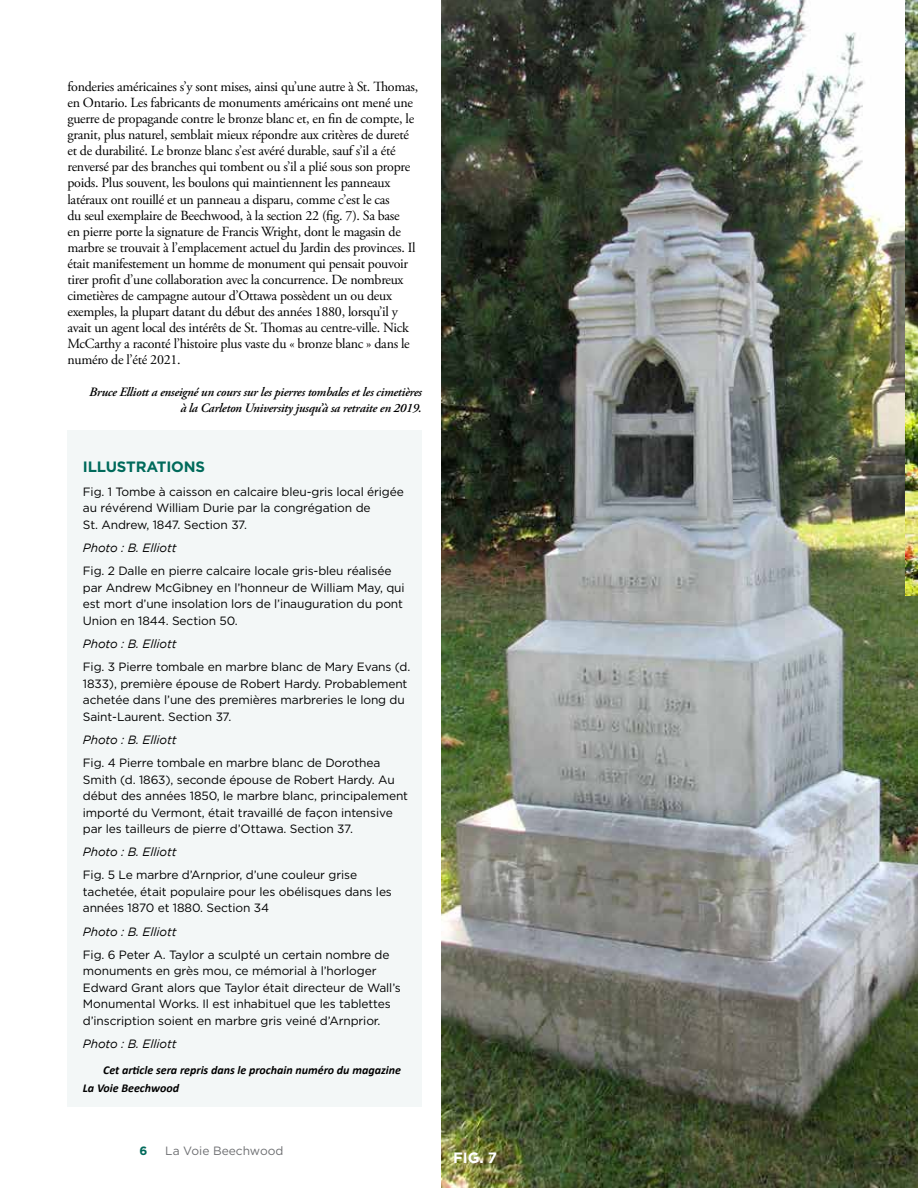
<style>
.page{position:relative;width:918px;height:1188px;background:#fff}
.page>*{position:absolute;margin:0;border:0;box-sizing:border-box;transform-origin:0 0}
.t1{font:700 15px "Gotham";letter-spacing:-.01em;color:#006a5b}
.t2{font:700 15px "Gotham";color:#fff}
.t3{font:13.95px/16px "Adobe Garamond Pro";letter-spacing:-.02em;color:#000}
.t4{font:italic 600 12.75px/16px "Adobe Garamond Pro";letter-spacing:-.02em;color:#000;text-align:right}
.t5{font:12px/16.5px "Gotham";letter-spacing:-.01em;color:#000}
.t6{font:italic 12px "Gotham";letter-spacing:-.01em;color:#000}
.t7{font:italic 700 12px/18.8px "Calibri";color:#000}
.t8{font:12px "Gotham";color:#6d6e71}
.t9{font:700 12px "Gotham";color:#006a5b}
</style>
<div class="page">
<div style="left:68px;top:431px;width:354px;height:676px;background:#f3f7f7"></div>
<img style="left:441px;top:0;width:477px;height:1188px">
<img style="left:906px;top:0;width:12px;height:595px">
<p class="t3" style="left:68px;top:79px;width:352px">fonderies américaines s’y sont mises, ainsi qu’une autre à St. Thomas, en Ontario. Les fabricants de monuments américains ont mené une guerre de propagande contre le bronze blanc et, en fin de compte, le granit, plus naturel, semblait mieux répondre aux critères de dureté et de durabilité. Le bronze blanc s’est avéré durable, sauf s’il a été renversé par des branches qui tombent ou s’il a plié sous son propre poids. Plus souvent, les boulons qui maintiennent les panneaux latéraux ont rouillé et un panneau a disparu, comme c’est le cas<br>du seul exemplaire de Beechwood, à la section 22 (fig. 7). Sa base<br>en pierre porte la signature de Francis Wright, dont le magasin de marbre se trouvait à l’emplacement actuel du Jardin des provinces. Il était manifestement un homme de monument qui pensait pouvoir tirer profit d’une collaboration avec la concurrence. De nombreux cimetières de campagne autour d’Ottawa possèdent un ou deux exemples, la plupart datant du début des années 1880, lorsqu’il y avait un agent local des intérêts de St. Thomas au centre-ville. Nick McCarthy a raconté l’histoire plus vaste du « bronze blanc » dans le numéro de l’été 2021.</p>
<p class="t4" style="left:89px;top:384px;width:334px">Bruce Elliott a enseigné un cours sur les pierres tombales et les cimetières à la Carleton University jusqu’à sa retraite en 2019.</p>
<p class="t1" style="left:83px;top:457px;width:124px">ILLUSTRATIONS</p>
<p class="t5" style="left:83px;top:483px;width:323px">Fig. 1 Tombe à caisson en calcaire bleu-gris local érigée au révérend William Durie par la congrégation de<br>St. Andrew, 1847. Section 37.</p>
<p class="t6" style="left:83px;top:541px;width:95px">Photo : B. Elliott</p>
<p class="t5" style="left:83px;top:562px;width:323px">Fig. 2 Dalle en pierre calcaire locale gris-bleu réalisée par Andrew McGibney en l’honneur de William May, qui est mort d’une insolation lors de l’inauguration du pont Union en 1844. Section 50.</p>
<p class="t6" style="left:83px;top:637px;width:95px">Photo : B. Elliott</p>
<p class="t5" style="left:83px;top:658px;width:329px">Fig. 3 Pierre tombale en marbre blanc de Mary Evans (d.<br>1833), première épouse de Robert Hardy. Probablement achetée dans l’une des premières marbreries le long du Saint-Laurent. Section 37.</p>
<p class="t6" style="left:83px;top:733px;width:95px">Photo : B. Elliott</p>
<p class="t5" style="left:83px;top:754px;width:327px">Fig. 4 Pierre tombale en marbre blanc de Dorothea Smith (d. 1863), seconde épouse de Robert Hardy. Au début des années 1850, le marbre blanc, principalement importé du Vermont, était travaillé de façon intensive par les tailleurs de pierre d’Ottawa. Section 37.</p>
<p class="t6" style="left:83px;top:845px;width:95px">Photo : B. Elliott</p>
<p class="t5" style="left:83px;top:867px;width:311px">Fig. 5 Le marbre d’Arnprior, d’une couleur grise tachetée, était populaire pour les obélisques dans les années 1870 et 1880. Section 34</p>
<p class="t6" style="left:83px;top:925px;width:95px">Photo : B. Elliott</p>
<p class="t5" style="left:83px;top:946px;width:319px">Fig. 6 Peter A. Taylor a sculpté un certain nombre de monuments en grès mou, ce mémorial à l’horloger Edward Grant alors que Taylor était directeur de Wall’s Monumental Works. Il est inhabituel que les tablettes d’inscription soient en marbre gris veiné d’Arnprior.</p>
<p class="t6" style="left:83px;top:1037px;width:95px">Photo : B. Elliott</p>
<p class="t7" style="left:83px;top:1060px;width:320px;text-indent:20px">Cet article sera repris dans le prochain numéro du magazine<br>La Voie Beechwood</p>
<p class="t9" style="left:139px;top:1143px;width:9px">6</p>
<p class="t8" style="left:165px;top:1145px;width:120px">La Voie Beechwood</p>
<p class="t2" style="left:453px;top:1148px;width:45px">FIG. 7</p>
</div>
